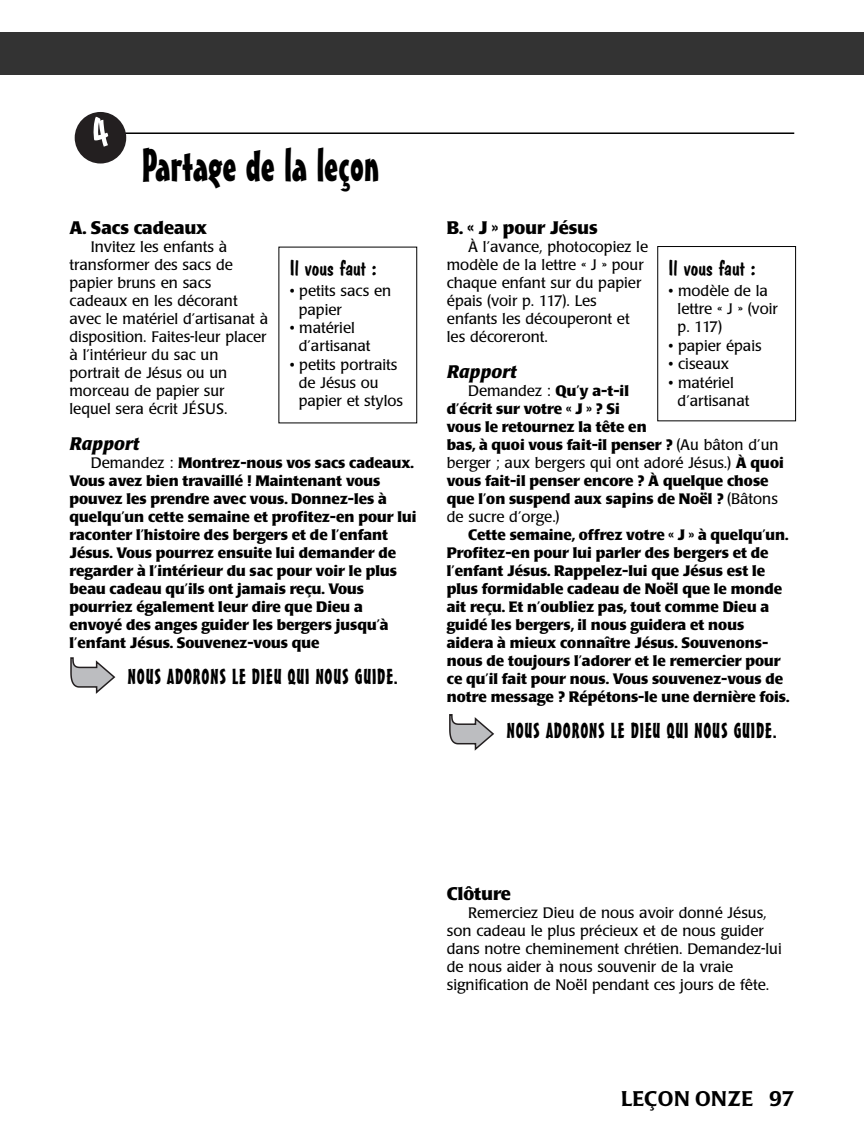
<style>
.page{position:relative;width:864px;height:1148px;background:#fff}
.page>*{position:absolute;margin:0;border:0;box-sizing:border-box;transform-origin:0 0}
.t1{font:45px "Mister Earl BT";color:#000}
.t2{font:21px "Mister Earl BT";letter-spacing:.04em;color:#000}
.t3{font:21px "Dom Casual D";color:#000;scale:1.05 1}
.t4{font:500 21px "Poppl Laudatio";letter-spacing:.02em;color:#000}
.t5{font:700 18px "Poppl Laudatio";color:#000}
.t6{font:italic 700 18px "Poppl Laudatio";color:#000}
.t7{font:700 15px/18px "Poppl Laudatio";color:#000}
.t8{font:15px/18px "Poppl Laudatio";color:#000}
.s1{font-weight:400}
</style>
<div class="page">
<hr style="left:124px;top:132px;width:670px;height:2px;background:#000">
<div style="left:657px;top:246px;width:139px;height:175px;border:1px solid #000"></div>
<div style="left:0;top:32px;width:864px;height:42px;background:#333"></div>
<svg style="left:70px;top:657px;width:45px;height:37px"></svg>
<svg style="left:449px;top:714px;width:45px;height:36px"></svg>
<svg style="left:75px;top:112px;width:51px;height:51px"></svg>
<h1 class="t1" style="left:142px;top:148px;width:239px">Partage de la leçon</h1>
<p class="t5" style="left:70px;top:221px;width:139px">A. Sacs cadeaux</p>
<p class="t8" style="left:70px;top:239px;width:200px;text-indent:21px">Invitez les enfants à transformer des sacs de papier bruns en sacs cadeaux en les décorant avec le matériel d’artisanat à disposition. Faites-leur placer à l’intérieur du sac un portrait de Jésus ou un morceau de papier sur lequel sera écrit JÉSUS.</p>
<p class="t6" style="left:70px;top:437px;width:71px">Rapport</p>
<p class="t7" style="left:70px;top:455px;width:349px;text-indent:21px"><span class="s1">Demandez :</span> Montrez-nous vos sacs cadeaux.<br>Vous avez bien travaillé ! Maintenant vous pouvez les prendre avec vous. Donnez-les à quelqu’un cette semaine et profitez-en pour lui raconter l’histoire des bergers et de l’enfant Jésus. Vous pourrez ensuite lui demander de regarder à l’intérieur du sac pour voir le plus beau cadeau qu’ils ont jamais reçu. Vous pourriez également leur dire que Dieu a envoyé des anges guider les bergers jusqu’à l’enfant Jésus. Souvenez-vous que</p>
<h2 class="t2" style="left:128px;top:669px;width:271px">NOUS ADORONS LE DIEU QUI NOUS GUIDE.</h2>
<h2 class="t3" style="left:290px;top:256px;width:84px">Il vous faut :</h2>
<p class="t8" style="left:299px;top:283px;width:94px;text-indent:-9px">• petits sacs en papier</p>
<p class="t8" style="left:299px;top:320px;width:73px;text-indent:-9px">• matériel d’artisanat</p>
<p class="t8" style="left:299px;top:357px;width:106px;text-indent:-9px">• petits portraits de Jésus ou papier et stylos</p>
<p class="t5" style="left:447px;top:221px;width:152px">B. « J » pour Jésus</p>
<p class="t8" style="left:447px;top:239px;width:203px;text-indent:21px">À l’avance, photocopiez le modèle de la lettre « J » pour chaque enfant sur du papier épais (voir p. 117). Les enfants les découperont et les décoreront.</p>
<p class="t6" style="left:447px;top:365px;width:71px">Rapport</p>
<p class="t7" style="left:447px;top:383px;width:338px;text-indent:21px"><span class="s1">Demandez :</span> Qu’y a-t-il<br>d’écrit sur votre « J » ? Si<br>vous le retournez la tête en<br>bas, à quoi vous fait-il penser ? <span class="s1">(Au bâton d’un berger ; aux bergers qui ont adoré Jésus.)</span> À quoi vous fait-il penser encore ? À quelque chose que l’on suspend aux sapins de Noël ? <span class="s1">(Bâtons de sucre d’orge.)</span></p>
<p class="t7" style="left:447px;top:527px;width:344px;text-indent:21px">Cette semaine, offrez votre « J » à quelqu’un.<br>Profitez-en pour lui parler des bergers et de l’enfant Jésus. Rappelez-lui que Jésus est le plus formidable cadeau de Noël que le monde ait reçu. Et n’oubliez pas, tout comme Dieu a guidé les bergers, il nous guidera et nous aidera à mieux connaître Jésus. Souvenons&shy;nous de toujours l’adorer et le remercier pour ce qu’il fait pour nous. Vous souvenez-vous de notre message ? Répétons-le une dernière fois.</p>
<h2 class="t2" style="left:507px;top:723px;width:271px">NOUS ADORONS LE DIEU QUI NOUS GUIDE.</h2>
<h2 class="t3" style="left:669px;top:255px;width:84px">Il vous faut :</h2>
<p class="t8" style="left:678px;top:283px;width:102px;text-indent:-9px">• modèle de la lettre « J » (voir p. 117)</p>
<p class="t8" style="left:669px;top:338px;width:95px">• papier épais</p>
<p class="t8" style="left:669px;top:356px;width:62px">• ciseaux</p>
<p class="t8" style="left:678px;top:374px;width:73px;text-indent:-9px">• matériel d’artisanat</p>
<p class="t5" style="left:447px;top:887px;width:66px">Clôture</p>
<p class="t8" style="left:447px;top:905px;width:336px;text-indent:21px">Remerciez Dieu de nous avoir donné Jésus, son cadeau le plus précieux et de nous guider dans notre cheminement chrétien. Demandez-lui de nous aider à nous souvenir de la vraie signification de Noël pendant ces jours de fête.</p>
<h2 class="t4" style="left:621px;top:1090px;width:175px">LEÇON ONZE 97</h2>
</div>
